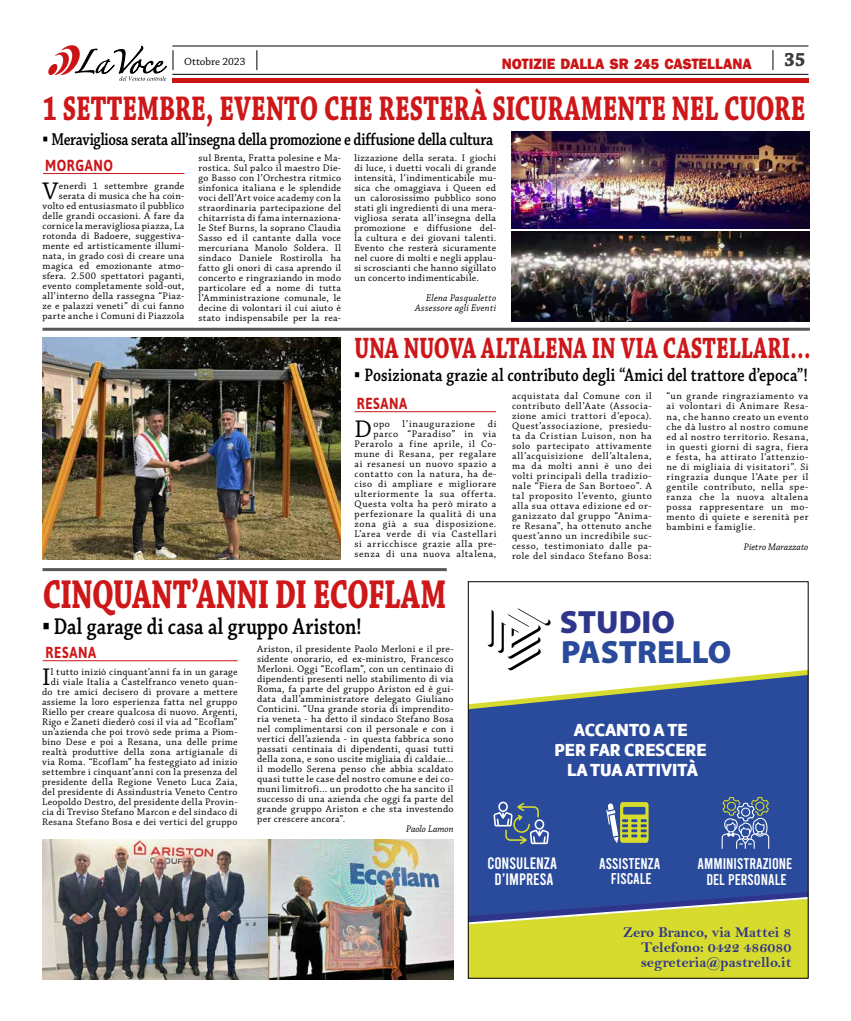
<style>
.page{position:relative;width:851px;height:1021px;background:#fff}
.page>*{position:absolute;margin:0;border:0;box-sizing:border-box;transform-origin:0 0}
.t1{font:700 42.4px "Chaparral Pro";letter-spacing:-.015em;color:#cd1719;scale:.7 1}
.t2{font:700 36px "Chaparral Pro";color:#cd1719;scale:.7 1}
.t3{font:900 32.3px "Myriad Pro";color:#2a4b9b}
.t4{font:900 32.3px "Myriad Pro";color:#2f358b}
.t5{font:700 31px "Chaparral Pro";letter-spacing:.005em;color:#cd1719;scale:.7 1}
.t6{font:25.4px "Chaparral Pro";color:#000}
.t7{font:600 24px "Chaparral Pro";letter-spacing:.005em;color:#000;scale:.81 1}
.t8{font:700 20px "Chaparral Pro";color:#3c3c3b;scale:.95 1}
.t9{font:600 19px "Chaparral Pro";letter-spacing:.01em;color:#000;scale:.81 1}
.t10{font:600 18px "Chaparral Pro";letter-spacing:-.02em;color:#000;scale:.81 1}
.t11{font:18px/20px "Amelia Basic Black";color:#fff;text-align:center}
.t12{font:16.5px/16.5px "Bebas";color:#fff;text-align:center}
.t13{font:700 16px "Asap";letter-spacing:.05em;color:#cd1719;scale:.82 1}
.t14{font:15.6px/15.6px "Bebas";color:#fff;text-align:center}
.t15{font:800 15.4px "Franklin Gothic";letter-spacing:-.005em;color:#ca1517;scale:.95 1}
.t16{font:15px/15px "Bell MT Bold";color:#2f358b;text-align:justify}
.t17{font:11px "Chaparral Pro";color:#000}
.t18{font:10px/10px "Chaparral Pro";letter-spacing:.04em;color:#000;text-align:justify}
.t19{font:10px/10px "Chaparral Pro";letter-spacing:.06em;color:#000;text-align:right}
.t20{font:italic 10px/10px "Chaparral Pro";letter-spacing:.02em;color:#000;text-align:right;scale:.95 1}
.t21{font:10px "Chaparral Pro";letter-spacing:.065em;color:#000}
.t22{font:italic 10px "Chaparral Pro";color:#000;scale:.95 1}
.s1{font-size:15px}
.s2{font-family:"Arial";font-weight:700}
</style>
<div class="page">
<hr style="left:172px;top:78px;width:636px;height:4px;background:#ca1517">
<hr style="left:172px;top:46px;width:636px;height:1px;background:#000">
<svg style="left:772px;top:50px;width:1px;height:20px"></svg>
<svg style="left:173px;top:50px;width:1px;height:20px"></svg>
<svg style="left:256px;top:50px;width:1px;height:20px"></svg>
<svg style="left:48px;top:45px;width:119px;height:36px"></svg>
<hr style="left:172px;top:74px;width:636px;height:1px;background:#000">
<hr style="left:43px;top:173px;width:141px;height:1px;background:#cd1719">
<hr style="left:354px;top:411px;width:142px;height:1px;background:#cd1719">
<div style="left:470px;top:712px;width:336px;height:180px;background:#2a4b9b"></div>
<svg style="left:493px;top:801px;width:56px;height:43px;background:#546e9f"></svg>
<svg style="left:606px;top:802px;width:42px;height:41px;background:#8f9f74"></svg>
<svg style="left:721px;top:796px;width:48px;height:53px;background:#5b74a5"></svg>
<svg style="left:470px;top:892px;width:336px;height:84px;background:#b3bb48"></svg>
<svg style="left:470px;top:608px;width:336px;height:104px"></svg>
<div style="left:468px;top:581px;width:340px;height:397px;border:1px solid #000"></div>
<hr style="left:42px;top:328px;width:767px;height:3px;background:#575756">
<hr style="left:42px;top:568px;width:404px;height:3px;background:#575756">
<hr style="left:43px;top:660px;width:194px;height:1px;background:#cd1719">
<img style="left:511px;top:131px;width:298px;height:97px">
<img style="left:511px;top:231px;width:298px;height:91px">
<img style="left:43px;top:337px;width:297px;height:222px">
<img style="left:43px;top:839px;width:411px;height:140px">
<p class="t17" style="left:184px;top:55px;width:63px">Ottobre 2023</p>
<h3 class="t15" style="left:501px;top:54px;width:264px">NOTIZIE DALLA SR <span class="s1">245</span> CASTELLANA</h3>
<h3 class="t8" style="left:784px;top:48px;width:24px">35</h3>
<h2 class="t2" style="left:43px;top:88px;width:1090px">1 SETTEMBRE, EVENTO CHE RESTERÀ SICURAMENTE NEL CUORE</h2>
<h3 class="t10" style="left:43px;top:129px;width:557px"><span class="s2">▪</span> Meravigliosa serata all’insegna della promozione e diffusione della cultura</h3>
<h3 class="t13" style="left:45px;top:155px;width:84px">MORGANO</h3>
<p class="t18" style="left:42px;top:181px;width:143px;text-align:right">enerdì 1 settembre grande serata di musica che ha coin&shy;volto ed entusiasmato il pubblico delle grandi occasioni. A fare da cornice la meravigliosa piazza, La rotonda di Badoere, suggestiva&shy;mente ed artisticamente illumi&shy;nata, in grado così di creare una magica ed emozionante atmo&shy;sfera. 2.500 spettatori paganti, evento completamente sold-out, all’interno della rassegna “Piaz&shy;ze e palazzi veneti” di cui fanno parte anche i Comuni di Piazzola</p>
<h3 class="t6" style="left:42px;top:177px;width:17px">V</h3>
<p class="t18" style="left:198px;top:153px;width:144px">sul Brenta, Fratta polesine e Ma&shy;rostica. Sul palco il maestro Die&shy;go Basso con l’Orchestra ritmico sinfonica italiana e le splendide voci dell’Art voice academy con la straordinaria partecipazione del chitarrista di fama internaziona&shy;le Stef Burns, la soprano Claudia Sasso ed il cantante dalla voce mercuriana Manolo Soldera. Il sindaco Daniele Rostirolla ha fatto gli onori di casa aprendo il concerto e ringraziando in modo particolare ed a nome di tutta l’Amministrazione comunale, le decine di volontari il cui aiuto è stato indispensabile per la rea-</p>
<p class="t18" style="left:354px;top:153px;width:143px">lizzazione della serata. I giochi di luce, i duetti vocali di grande intensità, l’indimenticabile mu&shy;sica che omaggiava i Queen ed un calorosissimo pubblico sono stati gli ingredienti di una mera&shy;vigliosa serata all’insegna della promozione e diffusione del&shy;la cultura e dei giovani talenti.<br>Evento che resterà sicuramente nel cuore di molti e negli applau&shy;si scroscianti che hanno sigillato un concerto indimenticabile.</p>
<p class="t20" style="left:415px;top:293px;width:87px">Elena Pasqualetto<br>Assessore agli Eventi</p>
<h3 class="t5" style="left:354px;top:330px;width:653px">UNA NUOVA ALTALENA IN VIA CASTELLARI…</h3>
<h3 class="t9" style="left:354px;top:364px;width:561px"><span class="s2">▪</span> Posizionata grazie al contributo degli “Amici del trattore d’epoca”!</h3>
<h3 class="t13" style="left:357px;top:393px;width:63px">RESANA</h3>
<p class="t19" style="left:354px;top:419px;width:143px">di<br>parco “Paradiso” in via<br>Perarolo a fine aprile, il Co&shy;mune di Resana, per regalare ai resanesi un nuovo spazio a contatto con la natura, ha de&shy;ciso di ampliare e migliorare ulteriormente la sua offerta.<br>Questa volta ha però mirato a perfezionare la qualità di una zona già a sua disposizione.<br>L’area verde di via Castellari si arricchisce grazie alla pre&shy;senza di una nuova altalena,</p>
<h3 class="t6" style="left:354px;top:415px;width:19px">D</h3>
<p class="t18" style="left:373px;top:419px;width:18px">opo</p>
<p class="t21" style="left:402px;top:418px;width:74px">l’inaugurazione</p>
<p class="t18" style="left:512px;top:391px;width:141px">acquistata dal Comune con il contributo dell’Aate (Associa&shy;zione amici trattori d’epoca).<br>Quest’associazione, presiedu&shy;ta da Cristian Luison, non ha solo partecipato attivamente all’acquisizione dell’altalena, ma da molti anni è uno dei volti principali della tradizio&shy;nale “Fiera de San Bortoeo”. A tal proposito l’evento, giunto alla sua ottava edizione ed or&shy;ganizzato dal gruppo “Anima&shy;re Resana”, ha ottenuto anche quest’anno un incredibile suc&shy;cesso, testimoniato dalle pa&shy;role del sindaco Stefano Bosa:</p>
<p class="t18" style="left:666px;top:392px;width:143px">“un grande ringraziamento va ai volontari di Animare Resa&shy;na, che hanno creato un evento che dà lustro al nostro comune ed al nostro territorio. Resana, in questi giorni di sagra, fiera e festa, ha attirato l’attenzio&shy;ne di migliaia di visitatori”. Si ringrazia dunque l’Aate per il gentile contributo, nella spe&shy;ranza che la nuova altalena possa rappresentare un mo&shy;mento di quiete e serenità per bambini e famiglie.</p>
<p class="t20" style="left:743px;top:542px;width:70px">Pietro Marazzato</p>
<h1 class="t1" style="left:43px;top:569px;width:578px">CINQUANT’ANNI DI ECOFLAM</h1>
<h3 class="t13" style="left:46px;top:641px;width:63px">RESANA</h3>
<h3 class="t7" style="left:43px;top:612px;width:395px"><span class="s2">▪</span> Dal garage di casa al gruppo Ariston!</h3>
<h3 class="t6" style="left:42px;top:663px;width:10px">I</h3>
<p class="t18" style="left:257px;top:644px;width:198px">Ariston, il presidente Paolo Merloni e il pre&shy;sidente onorario, ed ex-ministro, Francesco Merloni. Oggi “Ecoflam”, con un centinaio di dipendenti presenti nello stabilimento di via Roma, fa parte del gruppo Ariston ed è gui&shy;data dall’amministratore delegato Giuliano Conticini. “Una grande storia di imprendito&shy;ria veneta - ha detto il sindaco Stefano Bosa nel complimentarsi con il personale e con i vertici dell’azienda - in questa fabbrica sono passati centinaia di dipendenti, quasi tutti della zona, e sono uscite migliaia di caldaie… il modello Serena penso che abbia scaldato quasi tutte le case del nostro comune e dei co&shy;muni limitrofi… un prodotto che ha sancito il successo di una azienda che oggi fa parte del grande gruppo Ariston e che sta investendo per crescere ancora”.</p>
<p class="t22" style="left:406px;top:823px;width:51px">Paolo Lamon</p>
<p class="t18" style="left:42px;top:667px;width:197px;text-align:right">l tutto iniziò cinquant’anni fa in un garage di viale Italia a Castelfranco veneto quan&shy;do tre amici decisero di provare a mettere assieme la loro esperienza fatta nel gruppo Riello per creare qualcosa di nuovo. Argenti, Rigo e Zaneti diederò cosi il via ad “Ecoflam” un’azienda che poi trovò sede prima a Piom&shy;bino Dese e poi a Resana, una delle prime realtà produttive della zona artigianale di via Roma. “Ecoflam” ha festeggiato ad inizio settembre i cinquant’anni con la presenza del presidente della Regione Veneto Luca Zaia, del presidente di Assindustria Veneto Centro Leopoldo Destro, del presidente della Provin&shy;cia di Treviso Stefano Marcon e del sindaco di Resana Stefano Bosa e dei vertici del gruppo</p>
<h3 class="t4" style="left:559px;top:600px;width:117px">STUDIO</h3>
<h3 class="t3" style="left:561px;top:630px;width:172px">PASTRELLO</h3>
<h3 class="t11" style="left:554px;top:720px;width:154px">ACCANTO A TE<br>PER FAR CRESCERE<br>LA TUA ATTIVITÀ</h3>
<h3 class="t12" style="left:487px;top:854px;width:71px">CONSULENZA<br>D’IMPRESA</h3>
<h3 class="t14" style="left:599px;top:855px;width:62px">ASSISTENZA<br>FISCALE</h3>
<h3 class="t14" style="left:697px;top:855px;width:96px">AMMINISTRAZIONE<br>DEL PERSONALE</h3>
<h3 class="t16" style="left:640px;top:924px;width:152px;text-indent:-18px">Zero Branco, via Mattei 8<br>Telefono: 0422 486080 segreteria@pastrello.it</h3>
</div>
